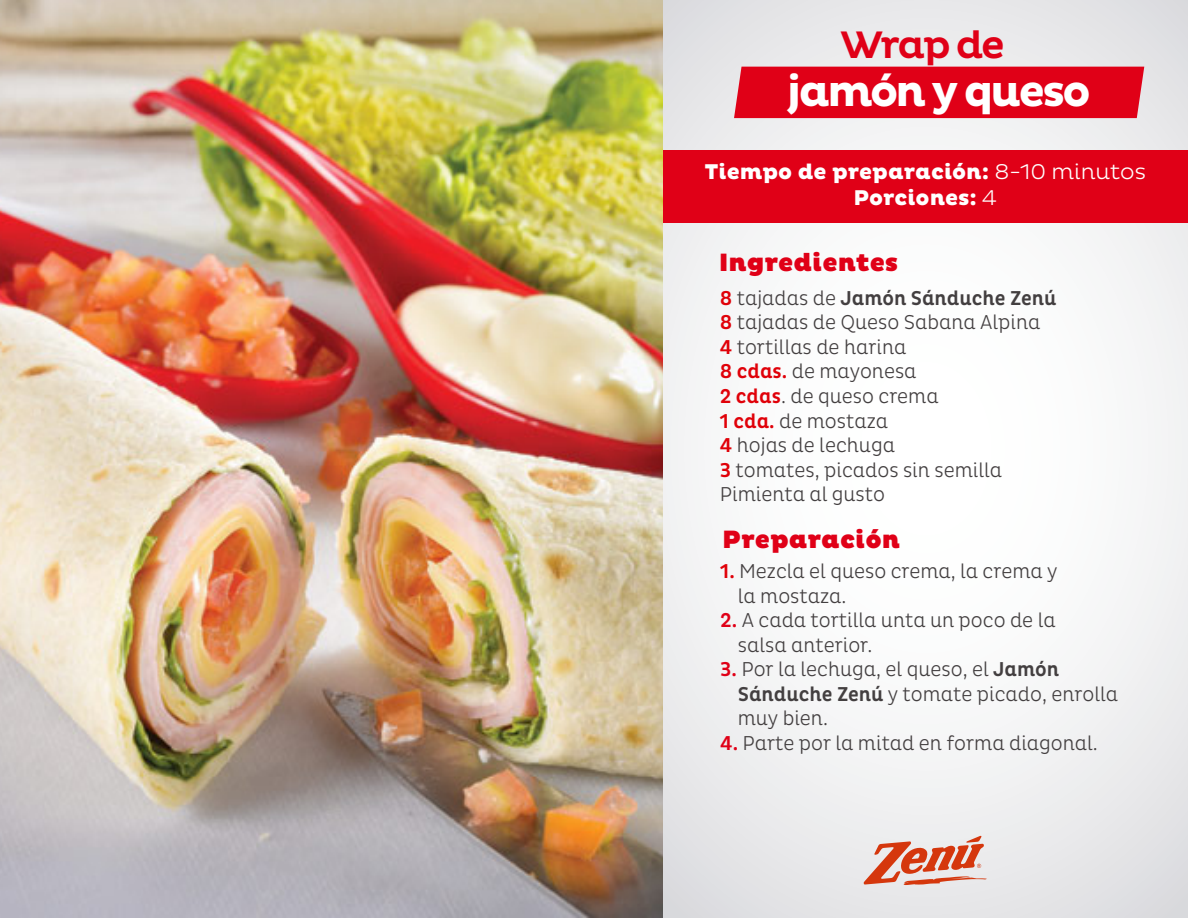
<style>
.page{position:relative;width:1188px;height:918px;background:#fff}
.page>*{position:absolute;margin:0;border:0;box-sizing:border-box;transform-origin:0 0}
.t1{font:700 43.95px "Pluto";letter-spacing:-.06em;color:#fff}
.t2{font:500 39px "Pluto";letter-spacing:-.06em;color:#e00017}
.t3{font:900 25.5px "Pluto";color:#e00017}
.t4{font:800 21.75px/25.8px "Pluto";color:#fff;text-align:center}
.t5{font:300 20.4px/24.6px "Pluto Cond";color:#433f40}
.s1{font-weight:300}
.s2{font-weight:500;color:#e00109}
.s3{font-weight:500}
.s4{font-weight:500;color:#e00017}
</style>
<div class="page">
<svg style="left:663px;top:0;width:525px;height:918px"></svg>
<div style="left:734px;top:67px;width:410px;height:51px;background:#e00017"></div>
<div style="left:663px;top:150px;width:525px;height:72px;background:#e00017"></div>
<svg style="left:863px;top:835px;width:124px;height:50px;background:#e2a697"></svg>
<img style="left:0;top:0;width:663px;height:918px">
<h2 class="t2" style="left:840px;top:23px;width:166px">Wrap de</h2>
<h1 class="t1" style="left:787px;top:66px;width:305px">jamón y queso</h1>
<p class="t4" style="left:705px;top:159px;width:443px">Tiempo de preparación: <span class="s1">8-10 minutos<br></span>Porciones: <span class="s1">4</span></p>
<p class="t3" style="left:719px;top:247px;width:181px">Ingredientes</p>
<p class="t5" style="left:720px;top:286px;width:338px"><span class="s2">8</span> tajadas de <span class="s3">Jamón Sánduche Zenú<br></span><span class="s2">8</span> tajadas de Queso Sabana Alpina<br><span class="s2">4</span> tortillas de harina<br><span class="s2">8 cdas.</span> de mayonesa<br><span class="s2">2 cdas</span>. de queso crema<br><span class="s2">1 cda.</span> de mostaza<br><span class="s2">4</span> hojas de lechuga<br><span class="s2">3</span> tomates, picados sin semilla<br>Pimienta al gusto</p>
<p class="t3" style="left:722px;top:524px;width:179px">Preparación</p>
<p class="t5" style="left:738px;top:559px;width:321px;text-indent:-18px"><span class="s2">1.</span> Mezcla el queso crema, la crema y la mostaza.</p>
<p class="t5" style="left:738px;top:608px;width:319px;text-indent:-18px"><span class="s4">2.</span> A cada tortilla unta un poco de la salsa anterior.</p>
<p class="t5" style="left:738px;top:657px;width:382px;text-indent:-18px"><span class="s4">3.</span> Por la lechuga, el queso, el <span class="s3">Jamón<br>Sánduche Zenú</span> y tomate picado, enrolla muy bien.</p>
<p class="t5" style="left:720px;top:731px;width:379px"><span class="s4">4.</span> Parte por la mitad en forma diagonal.</p>
</div>
